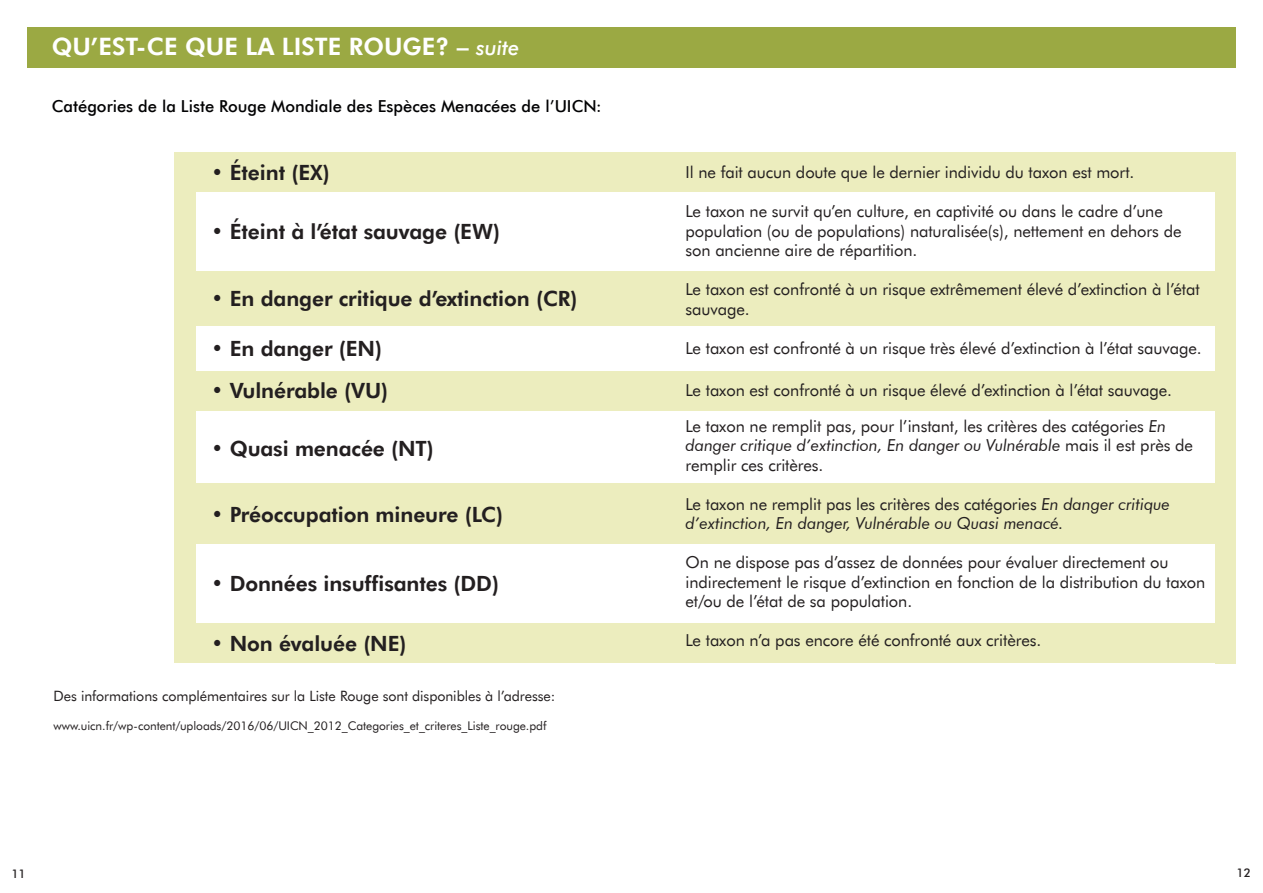
<style>
.page{position:relative;width:1263px;height:893px;background:#fff}
.page>*{position:absolute;margin:0;border:0;box-sizing:border-box;transform-origin:0 0}
.t1{font:700 24px "Futura BT";color:#fff}
.t2{font:700 21px "Futura BT";letter-spacing:-.005em;color:#231f20}
.t3{font:16.5px/19.5px "Futura BT";letter-spacing:-.005em;color:#231f20}
.t4{font:italic 16.5px/19.5px "Futura BT";letter-spacing:-.005em;color:#231f20}
.t5{font:500 16.5px "Futura BT";color:#020203}
.t6{font:14.25px "Futura BT";letter-spacing:-.005em;color:#231f20}
.t7{font:12px "Futura BT";letter-spacing:-.005em;color:#231f20}
.t8{font:500 12px "Futura BT";color:#231f20}
.s1{font-weight:500;font-style:italic;font-size:21px}
.s2{font-style:italic}
.s3{font-style:normal}
</style>
<div class="page">
<div style="left:27px;top:27px;width:1209px;height:41px;background:#9ba943"></div>
<div style="left:195px;top:623px;width:1040px;height:40px;background:#ecedbe"></div>
<div style="left:190px;top:484px;width:1040px;height:60px;background:#ecedbe"></div>
<div style="left:190px;top:371px;width:1034px;height:39px;background:#ecedbe"></div>
<div style="left:195px;top:271px;width:1040px;height:55px;background:#ecedbe"></div>
<div style="left:196px;top:153px;width:1040px;height:39px;background:#ecedbe"></div>
<div style="left:175px;top:152px;width:21px;height:511px;background:#ecedbe"></div>
<div style="left:1215px;top:153px;width:21px;height:510px;background:#ecedbe"></div>
<h1 class="t1" style="left:52px;top:30px;width:469px">QU’EST-CE QUE LA LISTE ROUGE? – <span class="s1">suite</span></h1>
<p class="t5" style="left:52px;top:95px;width:551px">Catégories de la Liste Rouge Mondiale des Espèces Menacées de l’UICN:</p>
<p class="t2" style="left:211px;top:159px;width:120px">• Éteint (EX)</p>
<p class="t2" style="left:211px;top:217px;width:291px">• Éteint à l’état sauvage (EW)</p>
<p class="t2" style="left:211px;top:285px;width:368px">• En danger critique d’extinction (CR)</p>
<p class="t2" style="left:211px;top:334px;width:173px">• En danger (EN)</p>
<p class="t2" style="left:211px;top:376px;width:179px">• Vulnérable (VU)</p>
<p class="t2" style="left:211px;top:435px;width:224px">• Quasi menacée (NT)</p>
<p class="t2" style="left:211px;top:501px;width:294px">• Préoccupation mineure (LC)</p>
<p class="t2" style="left:211px;top:570px;width:289px">• Données insuffisantes (DD)</p>
<p class="t2" style="left:211px;top:630px;width:197px">• Non évaluée (NE)</p>
<p class="t6" style="left:54px;top:687px;width:503px">Des informations complémentaires sur la Liste Rouge sont disponibles à l’adresse:</p>
<p class="t7" style="left:54px;top:718px;width:494px">www.uicn.fr/wp-content/uploads/2016/06/UICN_2012_Categories_et_criteres_Liste_rouge.pdf</p>
<p class="t3" style="left:685px;top:162px;width:450px">Il ne fait aucun doute que le dernier individu du taxon est mort.</p>
<p class="t3" style="left:685px;top:201px;width:497px">Le taxon ne survit qu’en culture, en captivité ou dans le cadre d’une population (ou de populations) naturalisée(s), nettement en dehors de son ancienne aire de répartition.</p>
<p class="t3" style="left:685px;top:279px;width:516px">Le taxon est confronté à un risque extrêmement élevé d’extinction à l’état sauvage.</p>
<p class="t3" style="left:685px;top:338px;width:518px">Le taxon est confronté à un risque très élevé d’extinction à l’état sauvage.</p>
<p class="t3" style="left:685px;top:371px;width:488px;line-height:36px">Le taxon est confronté à un risque élevé d’extinction à l’état sauvage.<br>Le taxon ne remplit pas, pour l’instant, les critères des catégories <span class="s2">En</span></p>
<p class="t4" style="left:685px;top:435px;width:509px">danger critique d’extinction, En danger ou Vulnérable <span class="s3">mais il est près de remplir ces critères.</span></p>
<p class="t4" style="left:685px;top:494px;width:486px"><span class="s3">Le taxon ne remplit pas les critères des catégories</span> En danger critique d’extinction, En danger, Vulnérable ou Quasi menacé.</p>
<p class="t3" style="left:685px;top:552px;width:521px">On ne dispose pas d’assez de données pour évaluer directement ou indirectement le risque d’extinction en fonction de la distribution du taxon et/ou de l’état de sa population.</p>
<p class="t3" style="left:685px;top:630px;width:357px">Le taxon n’a pas encore été confronté aux critères.</p>
<p class="t8" style="left:11px;top:866px;width:16px">11</p>
<p class="t8" style="left:1236px;top:865px;width:16px">12</p>
</div>
